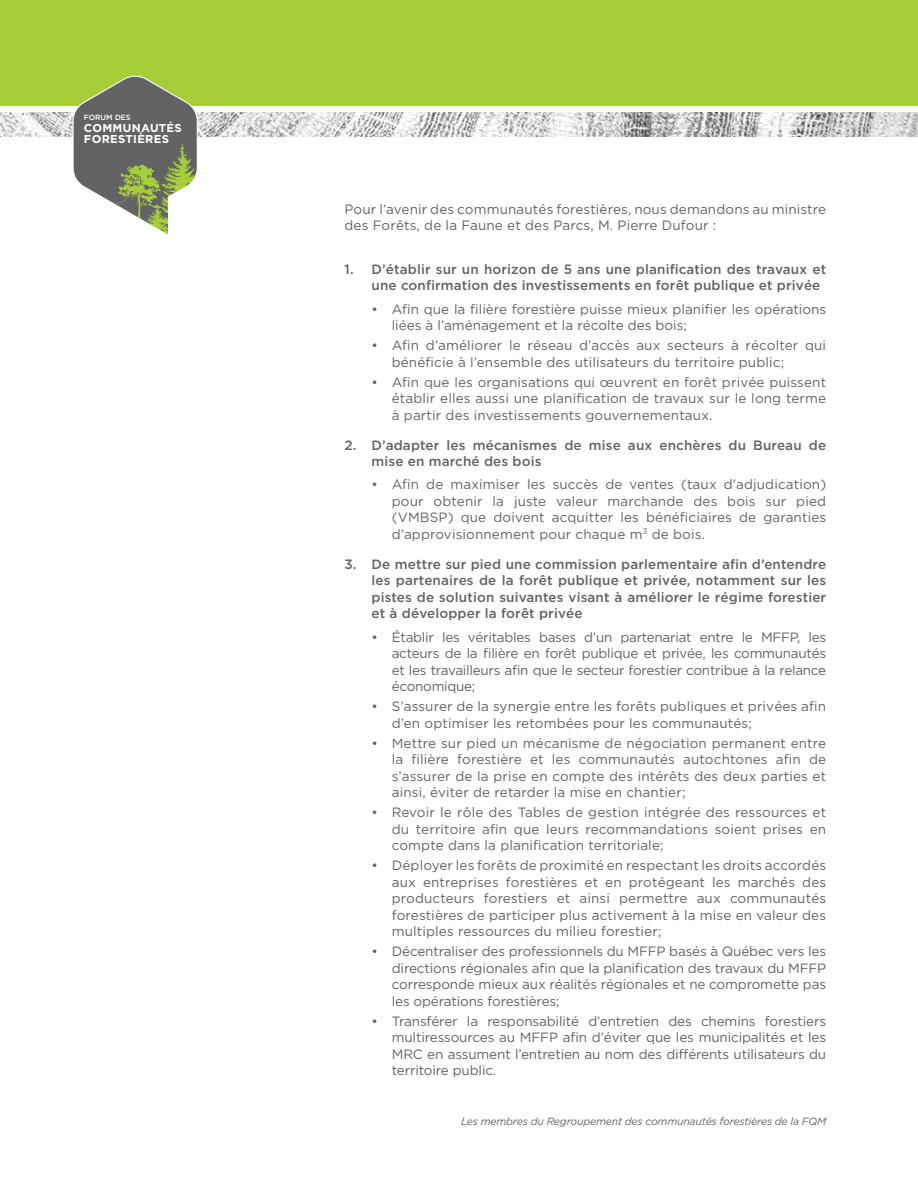
<style>
.page{position:relative;width:918px;height:1188px;background:#fff}
.page>*{position:absolute;margin:0;border:0;box-sizing:border-box;transform-origin:0 0}
.t1{font:13.5px/16.5px "Gotham";letter-spacing:.01em;color:#636366;text-align:justify}
.t2{font:500 13.5px/16.5px "Gotham";letter-spacing:.01em;color:#636366}
.t3{font:700 11.4px/11.4px "Gotham";letter-spacing:.025em;color:#fff}
.t4{font:italic 10.5px "Gotham";letter-spacing:-.02em;color:#636366}
.t5{font:500 7.5px "Gotham";color:#fff}
</style>
<div class="page">
<img style="left:0;top:112px;width:918px;height:25px">
<div style="left:0;top:0;width:918px;height:105px;background:#a6ce39"></div>
<svg style="left:73px;top:76px;width:125px;height:159px"></svg>
<p class="t5" style="left:84px;top:113px;width:48px">FORUM DES</p>
<p class="t3" style="left:84px;top:122px;width:99px">COMMUNAUTÉS<br>FORESTIÈRES</p>
<p class="t1" style="left:345px;top:201px;width:483px">Pour l’avenir des communautés forestières, nous demandons au ministre des Forêts, de la Faune et des Parcs, M. Pierre Dufour :</p>
<p class="t2" style="left:372px;top:260px;width:456px;text-indent:-27px">1. D’établir sur un horizon de 5 ans une planification des travaux et une confirmation des investissements en forêt publique et privée</p>
<p class="t1" style="left:392px;top:300px;width:436px;text-indent:-20px">• Afin que la filière forestière puisse mieux planifier les opérations liées à l’aménagement et la récolte des bois;</p>
<p class="t1" style="left:392px;top:337px;width:436px;text-indent:-20px">• Afin d’améliorer le réseau d’accès aux secteurs à récolter qui bénéficie à l’ensemble des utilisateurs du territoire public;</p>
<p class="t1" style="left:392px;top:373px;width:436px;text-indent:-20px">• Afin que les organisations qui œuvrent en forêt privée puissent établir elles aussi une planification de travaux sur le long terme à partir des investissements gouvernementaux.</p>
<p class="t2" style="left:372px;top:436px;width:456px;text-indent:-27px">2. D’adapter les mécanismes de mise aux enchères du Bureau de mise en marché des bois</p>
<p class="t1" style="left:392px;top:476px;width:436px;text-indent:-20px">• Afin de maximiser les succès de ventes (taux d’adjudication) pour obtenir la juste valeur marchande des bois sur pied (VMBSP) que doivent acquitter les bénéficiaires de garanties d’approvisionnement pour chaque m<sup>3</sup> de bois.</p>
<p class="t2" style="left:372px;top:555px;width:456px;text-align:justify;text-indent:-27px">3. De mettre sur pied une commission parlementaire afin d’entendre les partenaires de la forêt publique et privée, notamment sur les pistes de solution suivantes visant à améliorer le régime forestier et à développer la forêt privée</p>
<p class="t1" style="left:392px;top:628px;width:436px;text-indent:-20px">• Établir les véritables bases d’un partenariat entre le MFFP, les acteurs de la filière en forêt publique et privée, les communautés et les travailleurs afin que le secteur forestier contribue à la relance économique;</p>
<p class="t1" style="left:392px;top:698px;width:436px;text-indent:-20px">• S’assurer de la synergie entre les forêts publiques et privées afin d’en optimiser les retombées pour les communautés;</p>
<p class="t1" style="left:392px;top:734px;width:436px;text-indent:-20px">• Mettre sur pied un mécanisme de négociation permanent entre la filière forestière et les communautés autochtones afin de s’assurer de la prise en compte des intérêts des deux parties et ainsi, éviter de retarder la mise en chantier;</p>
<p class="t1" style="left:392px;top:804px;width:436px;text-indent:-20px">• Revoir le rôle des Tables de gestion intégrée des ressources et du territoire afin que leurs recommandations soient prises en compte dans la planification territoriale;</p>
<p class="t1" style="left:392px;top:857px;width:436px;text-indent:-20px">• Déployer les forêts de proximité en respectant les droits accordés aux entreprises forestières et en protégeant les marchés des producteurs forestiers et ainsi permettre aux communautés forestières de participer plus activement à la mise en valeur des multiples ressources du milieu forestier;</p>
<p class="t1" style="left:392px;top:943px;width:436px;text-indent:-20px">• Décentraliser des professionnels du MFFP basés à Québec vers les directions régionales afin que la planification des travaux du MFFP corresponde mieux aux réalités régionales et ne compromette pas les opérations forestières;</p>
<p class="t1" style="left:392px;top:1012px;width:436px;text-indent:-20px">• Transférer la responsabilité d’entretien des chemins forestiers multiressources au MFFP afin d’éviter que les municipalités et les MRC en assument l’entretien au nom des différents utilisateurs du territoire public.</p>
<p class="t4" style="left:461px;top:1116px;width:367px">Les membres du Regroupement des communautés forestières de la FQM</p>
</div>
